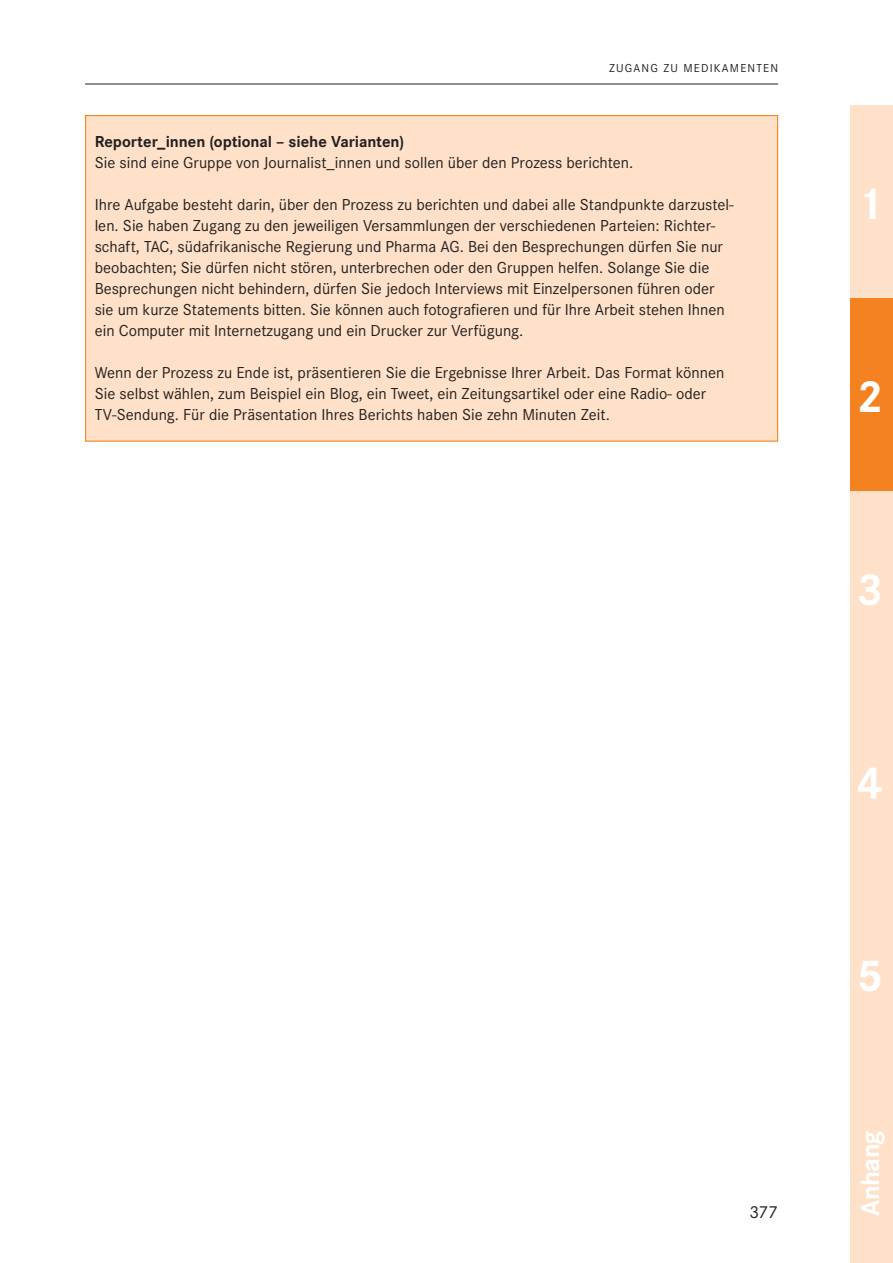
<style>
.page{position:relative;width:893px;height:1263px;background:#fff}
.page>*{position:absolute;margin:0;border:0;box-sizing:border-box;transform-origin:0 0}
.t1{font:700 46.5px "Corporate S";color:#fff}
.t2{font:700 27px "Corporate S";letter-spacing:-.025em;color:#fff}
.t3{font:18px "Corporate S";color:#231f20}
.t4{font:16.5px/21px "Corporate S";color:#231f20}
.t5{font:700 16.5px "Corporate S";letter-spacing:-.005em;color:#231f20}
.t6{font:12px "Corporate S";letter-spacing:.1em;color:#231f20}
</style>
<div class="page">
<hr style="left:85px;top:84px;width:693px;height:1px;background:#231f20">
<div style="left:850px;top:105px;width:43px;height:193px;background:#fee1c8"></div>
<div style="left:850px;top:298px;width:43px;height:193px;background:#f58220"></div>
<div style="left:850px;top:491px;width:43px;height:193px;background:#fee1c8"></div>
<div style="left:850px;top:684px;width:43px;height:193px;background:#fee1c8"></div>
<div style="left:850px;top:877px;width:43px;height:193px;background:#fee1c8"></div>
<div style="left:850px;top:1070px;width:43px;height:193px;background:#fee1c8"></div>
<div style="left:86px;top:116px;width:692px;height:325px;background:#fee1c8"></div>
<p class="t6" style="left:609px;top:60px;width:171px">Zugang zu Medikam enten</p>
<h4 class="t5" style="left:95px;top:130px;width:311px">Reporter_innen (optional – siehe Varianten)</h4>
<p class="t4" style="left:95px;top:151px;width:540px">Sie sind eine Gruppe von Journalist_innen und sollen über den Prozess berichten.</p>
<p class="t4" style="left:95px;top:193px;width:640px">I hre Aufgabe besteht darin, über den Prozess zu berichten und dabei alle Standpunkte darzustel&shy;len. Sie haben Zugang zu den jeweiligen Versammlungen der verschiedenen Parteien: Richter&shy;schaft, TAC, südafrikanische Regierung und Pharma AG. Bei den Besprechungen dürfen Sie nur beobachten; Sie dürfen nicht stören, unterbrechen oder den Gruppen helfen. Solange Sie die Besprechungen nicht behindern, dürfen Sie jedoch I nterviews mit Einzelpersonen führen oder sie um kurze Statements bitten. Sie können auch fotografieren und für I hre Arbeit stehen I hnen ein Computer mit I nternetzugang und ein Drucker zur Verfügung.</p>
<p class="t4" style="left:95px;top:361px;width:631px">Wenn der Prozess zu Ende ist, präsentieren Sie die Ergebnisse I hrer Arbeit. Das Format können<br>Sie selbst wählen, zum Beispiel ein Blog, ein Tweet, ein Zeitungsartikel oder eine Radio- oder<br>TV-Sendung. Für die Präsentation I hres Berichts haben Sie zehn Minuten Zeit.</p>
<p class="t3" style="left:749px;top:1200px;width:30px">377</p>
<h1 class="t1" style="left:857px;top:171px;width:28px">1</h1>
<h1 class="t1" style="left:857px;top:364px;width:28px">2</h1>
<h1 class="t1" style="left:857px;top:557px;width:28px">3</h1>
<h1 class="t1" style="left:857px;top:750px;width:28px">4</h1>
<h1 class="t1" style="left:857px;top:943px;width:28px">5</h1>
<h2 class="t2" style="left:851px;top:1215px;width:87px;rotate:-90deg">Anhang</h2>
</div>
